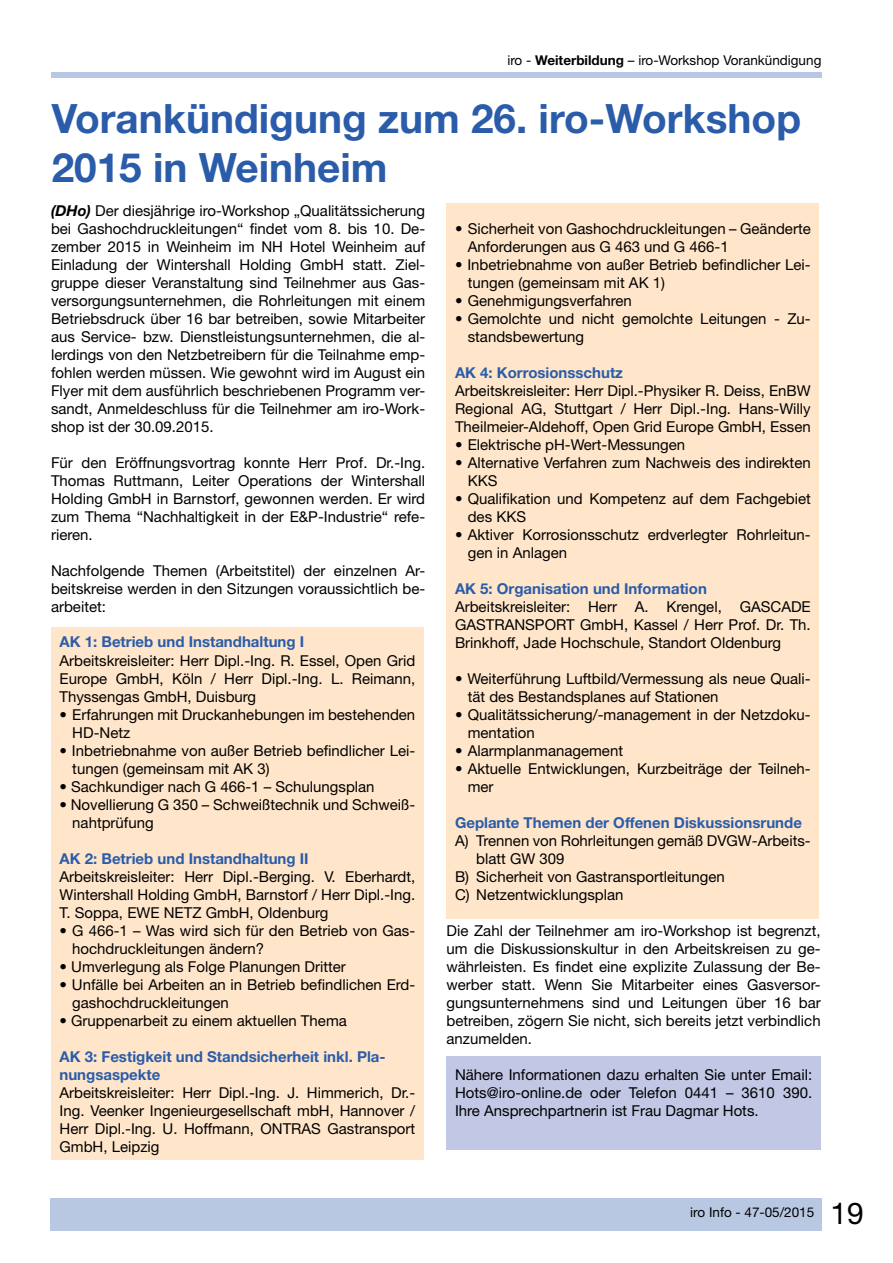
<style>
.page{position:relative;width:893px;height:1263px;background:#fff}
.page>*{position:absolute;margin:0;border:0;box-sizing:border-box;transform-origin:0 0}
.t1{font:700 40.5px/48.6px "Helvetica Neue LT Std";color:#2a5caa}
.t2{font:30px "Helvetica Neue LT Std";color:#000}
.t3{font:15px/18px "Helvetica Neue LT";color:#000}
.t4{font:700 15px/18px "Helvetica Neue LT";color:#2a5caa}
.t5{font:700 15px "Helvetica Neue LT Std";color:#2a5caa}
.t6{font:13.5px "Helvetica Neue LT";color:#000}
.t7{font:13.5px "Helvetica Neue LT Std";color:#000}
.s1{font-weight:700}
.s2{font-family:"Helvetica Neue LT Std";font-weight:700;font-style:italic}
</style>
<div class="page">
<div style="left:50px;top:1198px;width:771px;height:33px;background:#b9c8e2"></div>
<div style="left:51px;top:72px;width:770px;height:6px;background:#b9c8e2"></div>
<div style="left:446px;top:1056px;width:375px;height:94px;background:#c1c7e5"></div>
<div style="left:51px;top:627px;width:373px;height:533px;background:#ffe6ca"></div>
<div style="left:446px;top:203px;width:373px;height:715px;background:#ffe6ca"></div>
<p class="t6" style="left:507px;top:52px;width:315px">iro - <span class="s1">Weiterbildung</span> – iro-Workshop Vorankündigung</p>
<h1 class="t1" style="left:52px;top:93px;width:751px">Vorankündigung zum 26. iro-Workshop<br>2015 in Weinheim</h1>
<p class="t3" style="left:51px;top:201px;width:376px;text-align:justify"><span class="s2">(DHo)</span> Der diesjährige iro-Workshop „Qualitätssicherung bei Gashochdruckleitungen“ findet vom 8. bis 10. De&shy;zember 2015 in Weinheim im NH Hotel Weinheim auf Einladung der Wintershall Holding GmbH statt. Ziel&shy;gruppe dieser Veranstaltung sind Teilnehmer aus Gas&shy;versorgungsunternehmen, die Rohrleitungen mit einem Betriebsdruck über 16 bar betreiben, sowie Mitarbeiter aus Service- bzw. Dienstleistungsunternehmen, die al&shy;lerdings von den Netzbetreibern für die Teilnahme emp&shy;fohlen werden müssen. Wie gewohnt wird im August ein Flyer mit dem ausführlich beschriebenen Programm ver&shy;sandt, Anmeldeschluss für die Teilnehmer am iro-Work&shy;shop ist der 30.09.2015.</p>
<p class="t3" style="left:51px;top:453px;width:376px;text-align:justify">Für den Eröffnungsvortrag konnte Herr Prof. Dr.-Ing.<br>Thomas Ruttmann, Leiter Operations der Wintershall Holding GmbH in Barnstorf, gewonnen werden. Er wird zum Thema “Nachhaltigkeit in der E&amp;P-Industrie“ refe&shy;rieren.</p>
<p class="t3" style="left:51px;top:561px;width:376px;text-align:justify">Nachfolgende Themen (Arbeitstitel) der einzelnen Ar&shy;beitskreise werden in den Sitzungen voraussichtlich be&shy;arbeitet:</p>
<p class="t4" style="left:60px;top:633px;width:246px">AK 1: Betrieb und Instandhaltung I</p>
<p class="t3" style="left:60px;top:651px;width:357px;text-align:justify">Arbeitskreisleiter: Herr Dipl.-Ing. R. Essel, Open Grid Europe GmbH, Köln / Herr Dipl.-Ing. L. Reimann, Thyssengas GmbH, Duisburg</p>
<p class="t3" style="left:72px;top:705px;width:344px;text-indent:-13px">• Erfahrungen mit Druckanhebungen im bestehenden<br>HD-Netz</p>
<p class="t3" style="left:72px;top:741px;width:344px;text-indent:-13px">• Inbetriebnahme von außer Betrieb befindlicher Lei&shy;tungen (gemeinsam mit AK 3)</p>
<p class="t3" style="left:60px;top:777px;width:317px">• Sachkundiger nach G 466-1 – Schulungsplan</p>
<p class="t3" style="left:72px;top:795px;width:344px;text-indent:-13px">• Novellierung G 350 – Schweißtechnik und Schweiß&shy;nahtprüfung</p>
<p class="t4" style="left:60px;top:849px;width:251px">AK 2: Betrieb und Instandhaltung II</p>
<p class="t3" style="left:60px;top:867px;width:357px;text-align:justify">Arbeitskreisleiter: Herr Dipl.-Berging. V. Eberhardt, Wintershall Holding GmbH, Barnstorf / Herr Dipl.-Ing.<br>T. Soppa, EWE NETZ GmbH, Oldenburg</p>
<p class="t3" style="left:72px;top:921px;width:344px;text-indent:-13px">• G 466-1 – Was wird sich für den Betrieb von Gas&shy;hochdruckleitungen ändern?</p>
<p class="t3" style="left:60px;top:957px;width:288px">• Umverlegung als Folge Planungen Dritter</p>
<p class="t3" style="left:72px;top:975px;width:344px;text-indent:-13px">• Unfälle bei Arbeiten an in Betrieb befindlichen Erd&shy;gashochdruckleitungen</p>
<p class="t3" style="left:60px;top:1011px;width:289px">• Gruppenarbeit zu einem aktuellen Thema</p>
<p class="t4" style="left:60px;top:1047px;width:328px">AK 3: Festigkeit und Standsicherheit inkl. Pla&shy;nungsaspekte</p>
<p class="t3" style="left:60px;top:1083px;width:357px;text-align:justify">Arbeitskreisleiter: Herr Dipl.-Ing. J. Himmerich, Dr.- Ing. Veenker Ingenieurgesellschaft mbH, Hannover / Herr Dipl.-Ing. U. Hoffmann, ONTRAS Gastransport GmbH, Leipzig</p>
<p class="t3" style="left:468px;top:219px;width:344px;text-indent:-13px">• Sicherheit von Gashochdruckleitungen – Geänderte<br>Anforderungen aus G 463 und G 466-1</p>
<p class="t3" style="left:468px;top:255px;width:345px;text-indent:-13px">• Inbetriebnahme von außer Betrieb befindlicher Lei&shy;tungen (gemeinsam mit AK 1)</p>
<p class="t3" style="left:455px;top:291px;width:178px">• Genehmigungsverfahren</p>
<p class="t3" style="left:468px;top:309px;width:344px;text-indent:-13px">• Gemolchte und nicht gemolchte Leitungen - Zu&shy;standsbewertung</p>
<p class="t4" style="left:455px;top:363px;width:170px">AK 4: Korrosionsschutz</p>
<p class="t3" style="left:455px;top:381px;width:357px;text-align:justify">Arbeitskreisleiter: Herr Dipl.-Physiker R. Deiss, EnBW Regional AG, Stuttgart / Herr Dipl.-Ing. Hans-Willy Theilmeier-Aldehoff, Open Grid Europe GmbH, Essen</p>
<p class="t3" style="left:455px;top:435px;width:232px">• Elektrische pH-Wert-Messungen</p>
<p class="t3" style="left:468px;top:453px;width:344px;text-indent:-13px">• Alternative Verfahren zum Nachweis des indirekten<br>KKS</p>
<p class="t3" style="left:468px;top:489px;width:344px;text-indent:-13px">• Qualifikation und Kompetenz auf dem Fachgebiet des KKS</p>
<p class="t3" style="left:468px;top:525px;width:344px;text-indent:-13px">• Aktiver Korrosionsschutz erdverlegter Rohrleitun&shy;gen in Anlagen</p>
<p class="t4" style="left:455px;top:579px;width:253px">AK 5: Organisation und Information</p>
<p class="t3" style="left:455px;top:597px;width:357px;text-align:justify">Arbeitskreisleiter: Herr A. Krengel, GASCADE GASTRANSPORT GmbH, Kassel / Herr Prof. Dr. Th.<br>Brinkhoff, Jade Hochschule, Standort Oldenburg</p>
<p class="t3" style="left:468px;top:669px;width:345px;text-indent:-13px">• Weiterführung Luftbild/Vermessung als neue Quali&shy;tät des Bestandsplanes auf Stationen</p>
<p class="t3" style="left:468px;top:705px;width:345px;text-indent:-13px">• Qualitätssicherung/-management in der Netzdoku&shy;mentation</p>
<p class="t3" style="left:455px;top:741px;width:170px">• Alarmplanmanagement</p>
<p class="t3" style="left:468px;top:759px;width:344px;text-indent:-13px">• Aktuelle Entwicklungen, Kurzbeiträge der Teilneh&shy;mer</p>
<p class="t5" style="left:455px;top:813px;width:348px">Geplante Themen der Offenen Diskussionsrunde</p>
<p class="t3" style="left:455px;top:831px;width:357px">A) Trennen von Rohrleitungen gemäß DVGW-Arbeits-</p>
<p class="t3" style="left:476px;top:849px;width:90px">blatt GW 309</p>
<p class="t3" style="left:455px;top:867px;width:271px">B) Sicherheit von Gastransportleitungen</p>
<p class="t3" style="left:455px;top:885px;width:170px">C) Netzentwicklungsplan</p>
<p class="t3" style="left:446px;top:921px;width:376px;text-align:justify">Die Zahl der Teilnehmer am iro-Workshop ist begrenzt, um die Diskussionskultur in den Arbeitskreisen zu ge&shy;währleisten. Es findet eine explizite Zulassung der Be&shy;werber statt. Wenn Sie Mitarbeiter eines Gasversor&shy;gungsunternehmens sind und Leitungen über 16 bar betreiben, zögern Sie nicht, sich bereits jetzt verbindlich anzumelden.</p>
<p class="t3" style="left:455px;top:1065px;width:359px;text-align:justify">Nähere Informationen dazu erhalten Sie unter Email:<br>Hots@iro-online.de oder Telefon 0441 – 3610 390.<br>Ihre Ansprechpartnerin ist Frau Dagmar Hots.</p>
<p class="t7" style="left:690px;top:1204px;width:126px">iro Info - 47-05/2015</p>
<h2 class="t2" style="left:830px;top:1195px;width:35px">19</h2>
</div>
